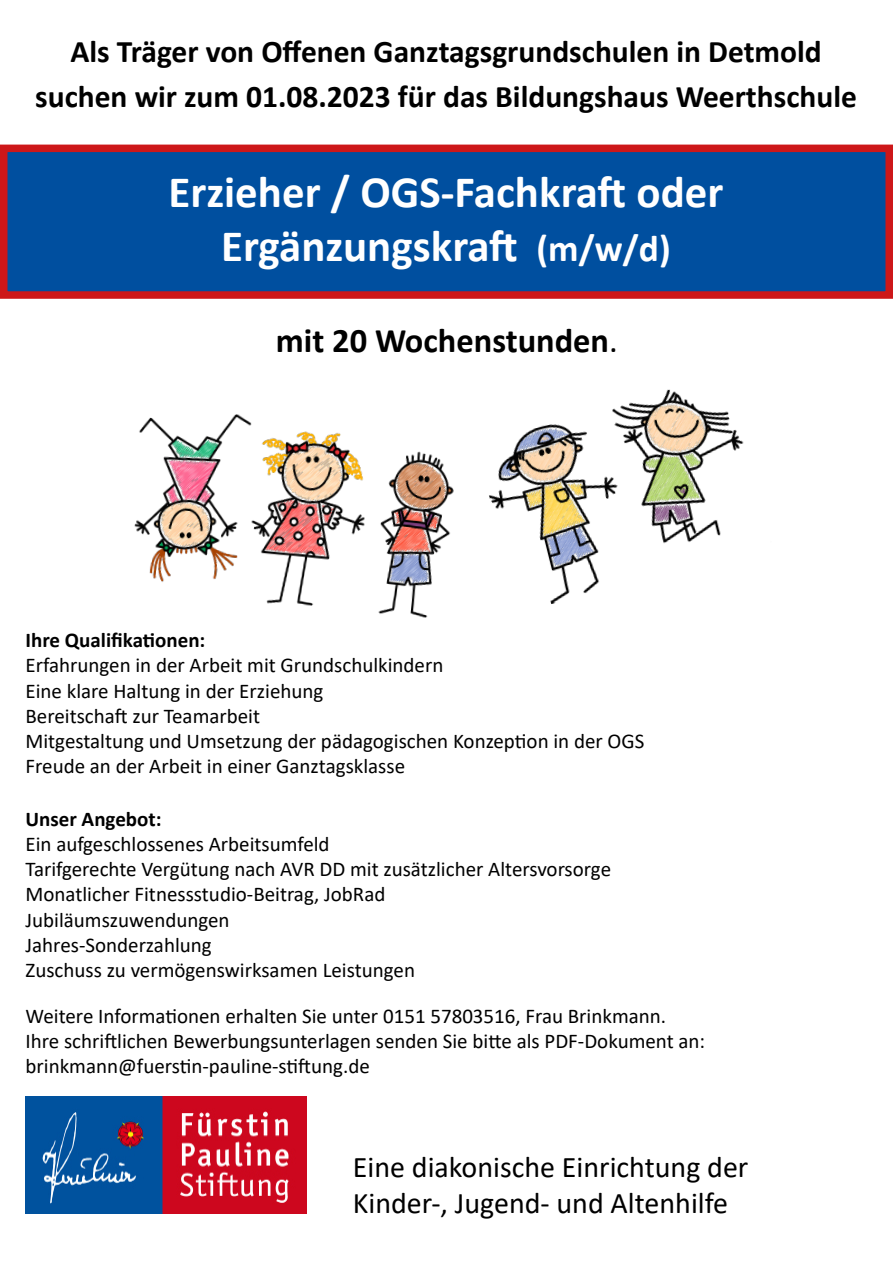
<style>
.page{position:relative;width:893px;height:1263px;background:#fff}
.page>*{position:absolute;margin:0;border:0;box-sizing:border-box;transform-origin:0 0}
.t1{font:700 45px/54px "Calibri";color:#fff;text-align:center}
.t2{font:700 34.5px "Calibri";color:#000}
.t3{font:700 31.5px/45px "Calibri";color:#000;text-align:center}
.t4{font:30px "Calibri";color:#000}
.t5{font:21px "Calibri";color:#000}
.t6{font:700 21px "Calibri";color:#000}
.s1{font-size:37.5px}
.s2{font-weight:400}
</style>
<div class="page">
<div style="left:4px;top:148px;width:885px;height:147px;background:#004f9f"></div>
<div style="left:0;top:145px;width:893px;height:154px;border:8px solid #cd1719"></div>
<img style="left:26px;top:1097px;width:281px;height:116px">
<img style="left:489px;top:389px;width:255px;height:215px">
<img style="left:134px;top:414px;width:320px;height:204px">
<p class="t3" style="left:35px;top:29px;width:823px">Als Träger von Offenen Ganztagsgrundschulen in Detmold suchen wir zum 01.08.2023 für das Bildungshaus Weerthschule</p>
<p class="t1" style="left:168px;top:164px;width:556px">Erzieher / OGS-Fachkraft oder<br>Ergänzungskraft <span class="s1">(m/w/d)</span></p>
<p class="t2" style="left:276px;top:316px;width:343px">mit 20 Wochenstunden<span class="s2">.</span></p>
<p class="t6" style="left:26px;top:625px;width:181px">Ihre Qualifikationen:</p>
<p class="t5" style="left:26px;top:651px;width:419px">Erfahrungen in der Arbeit mit Grundschulkindern</p>
<p class="t5" style="left:26px;top:676px;width:299px">Eine klare Haltung in der Erziehung</p>
<p class="t5" style="left:26px;top:701px;width:236px">Bereitschaft zur Teamarbeit</p>
<p class="t5" style="left:26px;top:726px;width:620px">Mitgestaltung und Umsetzung der pädagogischen Konzeption in der OGS</p>
<p class="t5" style="left:26px;top:752px;width:381px">Freude an der Arbeit in einer Ganztagsklasse</p>
<p class="t6" style="left:26px;top:804px;width:138px">Unser Angebot:</p>
<p class="t5" style="left:26px;top:829px;width:306px">Ein aufgeschlossenes Arbeitsumfeld</p>
<p class="t5" style="left:26px;top:855px;width:587px">Tarifgerechte Vergütung nach AVR DD mit zusätzlicher Altersvorsorge</p>
<p class="t5" style="left:26px;top:880px;width:361px">Monatlicher Fitnessstudio-Beitrag, JobRad</p>
<p class="t5" style="left:26px;top:905px;width:206px">Jubiläumszuwendungen</p>
<p class="t5" style="left:26px;top:930px;width:188px">Jahres-Sonderzahlung</p>
<p class="t5" style="left:26px;top:955px;width:391px">Zuschuss zu vermögenswirksamen Leistungen</p>
<p class="t5" style="left:26px;top:1001px;width:642px">Weitere Informationen erhalten Sie unter 0151 57803516, Frau Brinkmann.</p>
<p class="t5" style="left:26px;top:1026px;width:681px">Ihre schriftlichen Bewerbungsunterlagen senden Sie bitte als PDF-Dokument an:</p>
<p class="t5" style="left:26px;top:1051px;width:346px">brinkmann@fuerstin-pauline-stiftung.de</p>
<p class="t4" style="left:353px;top:1146px;width:397px">Eine diakonische Einrichtung der</p>
<p class="t4" style="left:353px;top:1182px;width:377px">Kinder-, Jugend- und Altenhilfe</p>
</div>
